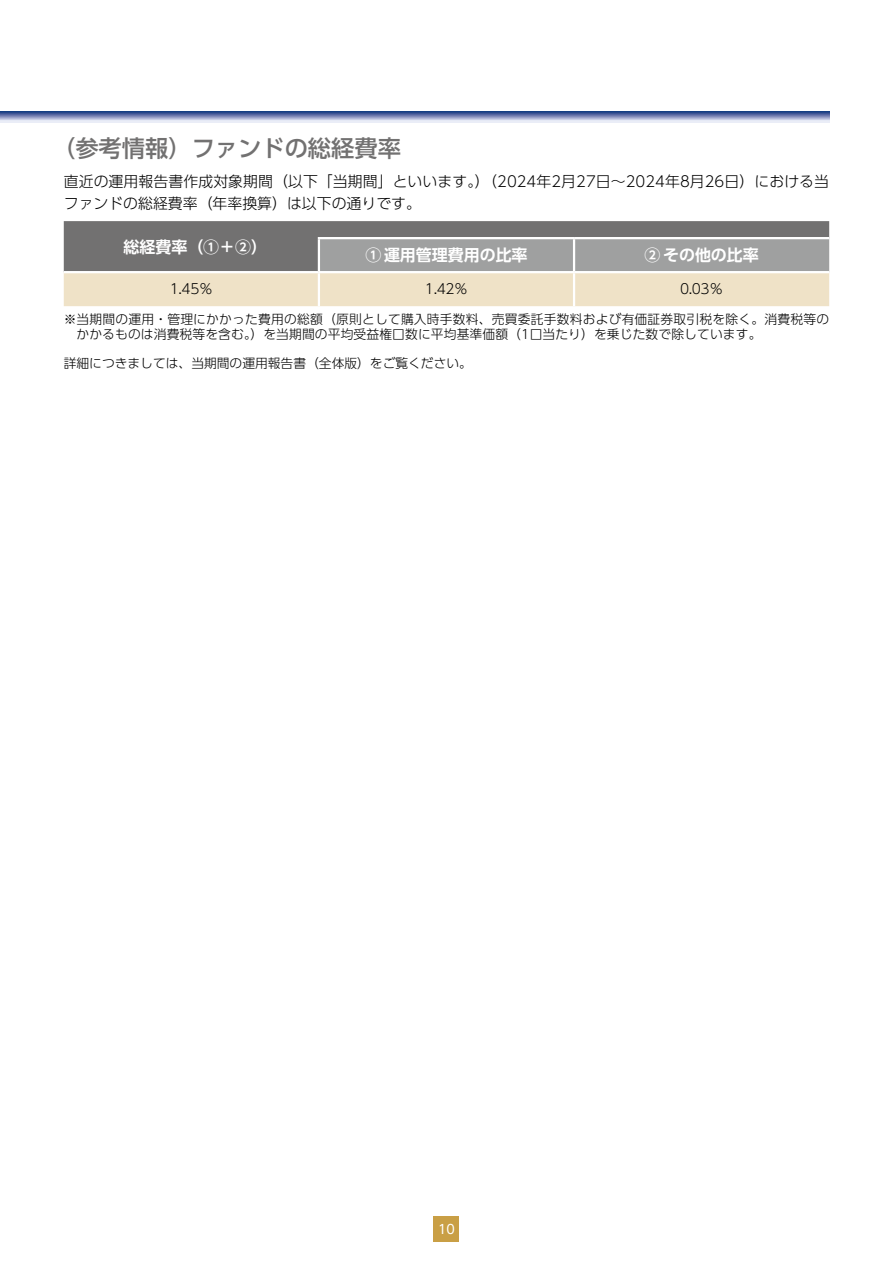
<style>
.page{position:relative;width:893px;height:1263px;background:#fff}
.page>*{position:absolute;margin:0;border:0;box-sizing:border-box;transform-origin:0 0}
.t1{font:500 23.25px "UD Shin Go Pro";color:#727171}
.t2{font:700 15.9px "UD Shin Go Pro De";color:#fff}
.t3{font:300 14.85px/21.3px "UD Shin Go Pro";letter-spacing:.005em;color:#000}
.t4{font:300 13.8px "UD Shin Go Pro";color:#000}
.t5{font:300 12.75px/14.9px "UD Shin Go Pro";letter-spacing:.01em;color:#000}
.t6{font:12.75px "UD Shin Go Pro";color:#fff}
</style>
<div class="page">
<div style="left:434px;top:1216px;width:25px;height:26px;background:#c99f45"></div>
<svg style="left:0;top:112px;width:829px;height:10px;background:#8d99c1"></svg>
<svg style="left:64px;top:221px;width:765px;height:85px;background:#b0aba0"></svg>
<hr style="left:318px;top:237px;width:256px;height:2px;background:#fff">
<hr style="left:318px;top:239px;width:2px;height:32px;background:#fff">
<hr style="left:574px;top:237px;width:255px;height:2px;background:#fff">
<hr style="left:573px;top:239px;width:2px;height:32px;background:#fff">
<hr style="left:64px;top:271px;width:255px;height:2px;background:#fff">
<hr style="left:319px;top:271px;width:255px;height:2px;background:#fff">
<hr style="left:318px;top:273px;width:2px;height:33px;background:#fff">
<hr style="left:574px;top:271px;width:255px;height:2px;background:#fff">
<hr style="left:573px;top:273px;width:2px;height:33px;background:#fff">
<h1 class="t1" style="left:52px;top:129px;width:350px">（参考情報）ファンドの総経費率</h1>
<p class="t3" style="left:64px;top:171px;width:767px">直近の運用報告書作成対象期間（以下「当期間」といいます。）（2024年2月27日～2024年8月26日）における当ファンドの総経費率（年率換算）は以下の通りです。</p>
<p class="t2" style="left:124px;top:234px;width:145px">総経費率（①＋②）</p>
<p class="t2" style="left:365px;top:242px;width:164px">① 運用管理費用の比率</p>
<p class="t2" style="left:644px;top:242px;width:116px">② その他の比率</p>
<p class="t4" style="left:170px;top:278px;width:45px">1.45％</p>
<p class="t4" style="left:425px;top:278px;width:45px">1.42％</p>
<p class="t4" style="left:680px;top:278px;width:45px">0.03％</p>
<p class="t5" style="left:77px;top:311px;width:754px;text-indent:-13px">※当期間の運用・管理にかかった費用の総額（原則として購入時手数料、売買委託手数料および有価証券取引税を除く。消費税等のかかるものは消費税等を含む。）を当期間の平均受益権口数に平均基準価額（1口当たり）を乗じた数で除しています。</p>
<p class="t5" style="left:64px;top:356px;width:410px">詳細につきましては、当期間の運用報告書（全体版）をご覧ください。</p>
<p class="t6" style="left:438px;top:1219px;width:18px">10</p>
</div>
